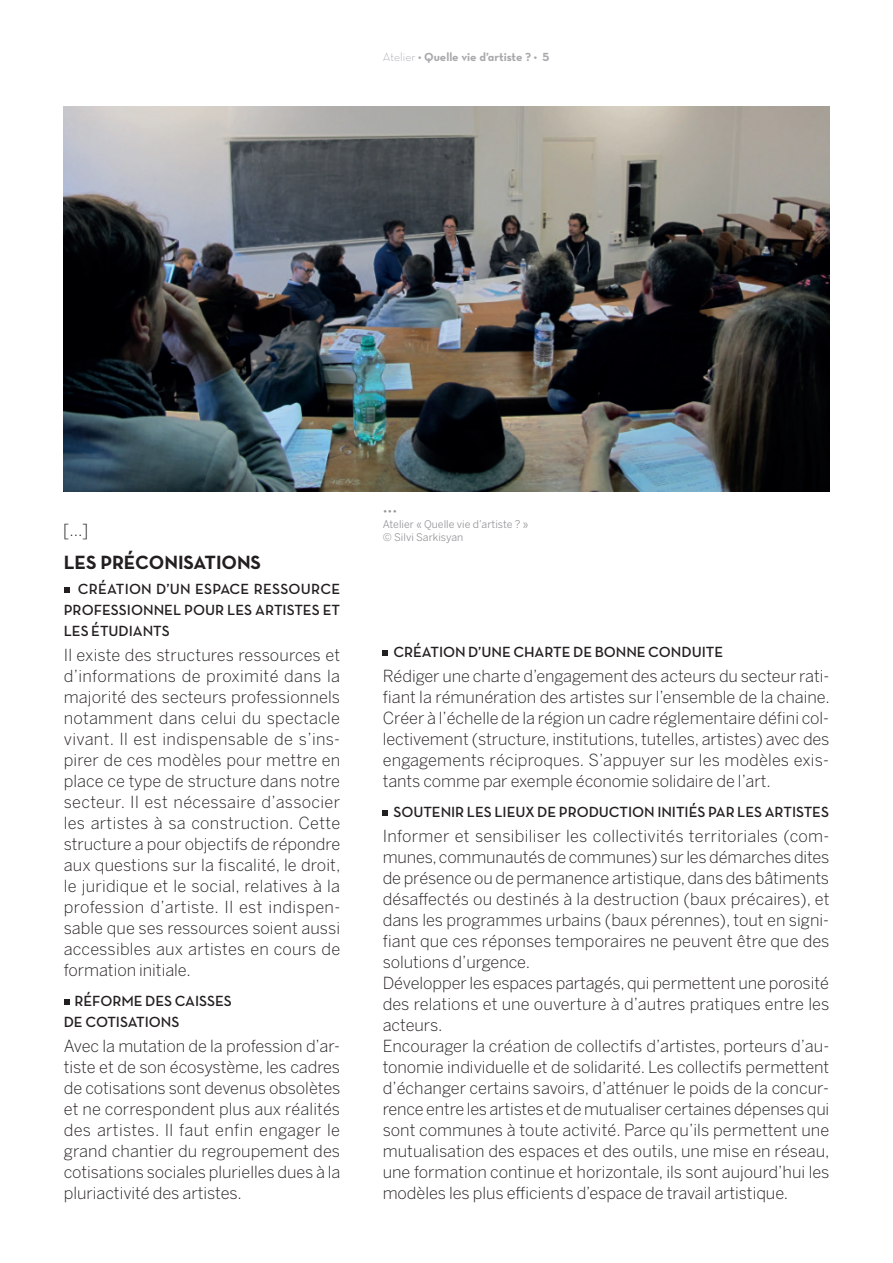
<style>
.page{position:relative;width:893px;height:1263px;background:#fff}
.page>*{position:absolute;margin:0;border:0;box-sizing:border-box;transform-origin:0 0}
.t1{font:700 19.5px "Neutra Text";letter-spacing:-.005em;color:#231f20}
.t2{font:300 16.5px/21px "Benton Sans";letter-spacing:-.005em;color:#231f20;text-align:justify}
.t3{font:600 15px/21px "Neutra Text TF";letter-spacing:-.005em;color:#231f20;text-align:justify}
.t4{font:12px "Neutra Text Bold Alt";color:#a8a9ad}
.t5{font:10.5px/12.6px "Benton Sans";color:#939598}
.s1{font-family:"Neutra Text TF";font-weight:300}
</style>
<div class="page">
<svg style="left:64px;top:587px;width:5px;height:6px"></svg>
<svg style="left:64px;top:999px;width:5px;height:5px"></svg>
<img style="left:64px;top:106px;width:765px;height:385px">
<svg style="left:383px;top:650px;width:5px;height:6px"></svg>
<svg style="left:383px;top:810px;width:5px;height:5px"></svg>
<p class="t4" style="left:383px;top:50px;width:168px"><span class="s1">Atelier</span> • Quelle vie d’artiste ? • 5</p>
<p class="t2" style="left:63px;top:519px;width:27px">[...]</p>
<p class="t1" style="left:64px;top:550px;width:199px">LES PRÉCONISATIONS</p>
<p class="t3" style="left:64px;top:578px;width:278px;text-indent:14px">CRÉATION D’UN ESPACE RESSOURCE PROFESSIONNEL POUR LES ARTISTES ET LES ÉTUDIANTS</p>
<p class="t2" style="left:64px;top:645px;width:278px">Il existe des structures ressources et d’informations de proximité dans la majorité des secteurs professionnels notamment dans celui du spectacle vivant. Il est indispensable de s’ins&shy;pirer de ces modèles pour mettre en place ce type de structure dans notre secteur. Il est nécessaire d’associer les artistes à sa construction. Cette structure a pour objectifs de répondre aux questions sur la fiscalité, le droit, le juridique et le social, relatives à la profession d’artiste. Il est indispen&shy;sable que ses ressources soient aussi accessibles aux artistes en cours de formation initiale.</p>
<p class="t3" style="left:64px;top:990px;width:170px;text-indent:11px">RÉFORME DES CAISSES<br>DE COTISATIONS</p>
<p class="t2" style="left:64px;top:1035px;width:278px">Avec la mutation de la profession d’ar&shy;tiste et de son écosystème, les cadres de cotisations sont devenus obsolètes et ne correspondent plus aux réalités des artistes. Il faut enfin engager le grand chantier du regroupement des cotisations sociales plurielles dues à la pluriactivité des artistes.</p>
<p class="t5" style="left:383px;top:505px;width:147px">•••<br>Atelier « Quelle vie d’artiste ? » © Silvi Sarkisyan</p>
<p class="t3" style="left:393px;top:641px;width:331px">CRÉATION D’UNE CHARTE DE BONNE CONDUITE</p>
<p class="t2" style="left:383px;top:666px;width:448px">Rédiger une charte d’engagement des acteurs du secteur rati&shy;fiant la rémunération des artistes sur l’ensemble de la chaine.<br>Créer à l’échelle de la région un cadre réglementaire défini col&shy;lectivement (structure, institutions, tutelles, artistes) avec des engagements réciproques. S’appuyer sur les modèles exis&shy;tants comme par exemple économie solidaire de l’art.</p>
<p class="t3" style="left:393px;top:801px;width:437px">SOUTENIR LES LIEUX DE PRODUCTION INITIÉS PAR LES ARTISTES</p>
<p class="t2" style="left:383px;top:825px;width:448px;text-align:left">Informer et sensibiliser les collectivités territoriales (com&shy;munes, communautés de communes) sur les démarches dites de présence ou de permanence artistique, dans des bâtiments désaffectés ou destinés à la destruction (baux précaires), et dans les programmes urbains (baux pérennes), tout en signi&shy;fiant que ces réponses temporaires ne peuvent être que des solutions d’urgence.<br>Développer les espaces partagés, qui permettent une porosité des relations et une ouverture à d’autres pratiques entre les acteurs.<br>Encourager la création de collectifs d’artistes, porteurs d’au&shy;tonomie individuelle et de solidarité. Les collectifs permettent d’échanger certains savoirs, d’atténuer le poids de la concur&shy;rence entre les artistes et de mutualiser certaines dépenses qui sont communes à toute activité. Parce qu’ils permettent une mutualisation des espaces et des outils, une mise en réseau, une formation continue et horizontale, ils sont aujourd’hui les modèles les plus efficients d’espace de travail artistique.</p>
</div>
